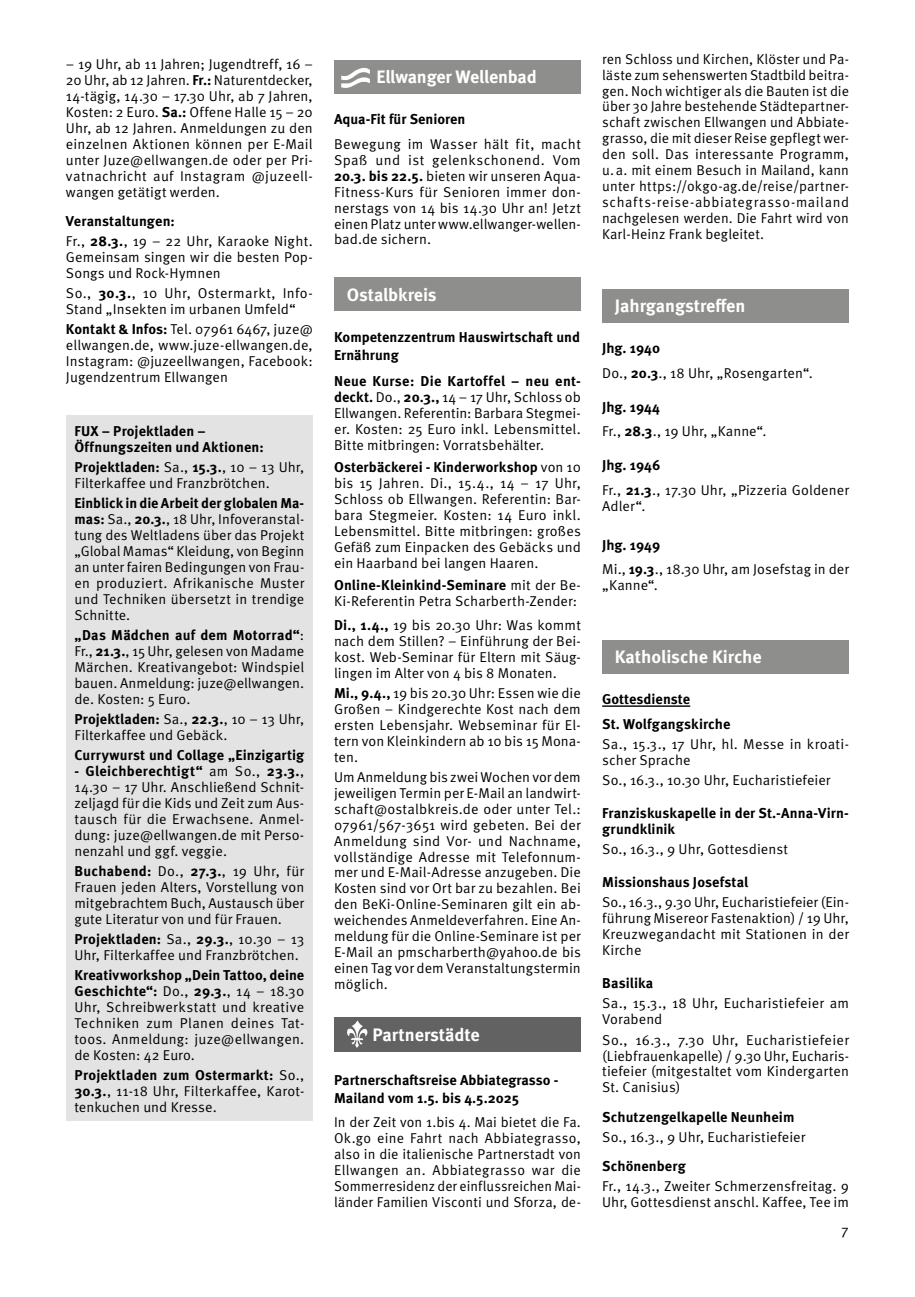
<style>
.page{position:relative;width:915px;height:1297px;background:#fff}
.page>*{position:absolute;margin:0;border:0;box-sizing:border-box;transform-origin:0 0}
.t1{font:700 18px "Meta OT";letter-spacing:-.005em;color:#fff}
.t2{font:14.25px/15.9px "Meta OT Norm";letter-spacing:.005em;color:#000;text-align:justify}
.t3{font:700 14.25px/15.9px "Meta OT";letter-spacing:.005em;color:#000}
.s1{font-family:"Meta OT";font-weight:700}
.s2{font-family:"Meta OT Norm";font-weight:400}
</style>
<div class="page">
<div style="left:66px;top:415px;width:247px;height:705px;background:#e3e3e3"></div>
<div style="left:334px;top:60px;width:246px;height:33px;background:#8e8e8d"></div>
<img style="left:341px;top:67px;width:29px;height:21px">
<div style="left:334px;top:277px;width:246px;height:34px;background:#8e8e8d"></div>
<div style="left:334px;top:1017px;width:246px;height:34px;background:#626262"></div>
<svg style="left:352px;top:1021px;width:5px;height:5px"></svg>
<hr style="left:602px;top:705px;width:88px;height:2px;background:#000">
<div style="left:602px;top:288px;width:246px;height:34px;background:#8e8e8d"></div>
<div style="left:602px;top:640px;width:246px;height:34px;background:#8e8e8d"></div>
<p class="t2" style="left:66px;top:57px;width:248px">– 19 Uhr, ab 11 Jahren; Jugendtreff, 16 – 20 Uhr, ab 12 Jahren. <span class="s1">Fr.:</span> Naturentdecker, 14-tägig, 14.30 – 17.30 Uhr, ab 7 Jahren, Kosten: 2 Euro. <span class="s1">Sa.:</span> Offene Halle 15 – 20<br>Uhr, ab 12 Jahren. Anmeldungen zu den einzelnen Aktionen können per E-Mail unter Juze@ellwangen.de oder per Pri&shy;vatnachricht auf Instagram @juzeell&shy;wangen getätigt werden.</p>
<p class="t3" style="left:66px;top:213px;width:110px">Veranstaltungen:</p>
<p class="t2" style="left:66px;top:233px;width:248px">Fr., <span class="s1">28.3.</span>, 19 – 22 Uhr, Karaoke Night.<br>Gemeinsam singen wir die besten Pop-Songs und Rock-Hymnen</p>
<p class="t2" style="left:66px;top:285px;width:248px">So., <span class="s1">30.3.</span>, 10 Uhr, Ostermarkt, Info-<br>Stand „Insekten im urbanen Umfeld“</p>
<p class="t2" style="left:66px;top:321px;width:248px"><span class="s1">Kontakt &amp; Infos:</span> Tel. 07961 6467, juze@ ellwangen.de, www.juze-ellwangen.de, Instagram: @juzeellwangen, Facebook:<br>Jugendzentrum Ellwangen</p>
<p class="t3" style="left:74px;top:423px;width:191px">FUX – Projektladen –<br>Öffnungszeiten und Aktionen:</p>
<p class="t3" style="left:74px;top:459px;width:231px">Projektladen: <span class="s2">Sa.,</span> 15.3.<span class="s2">, 10 – 13 Uhr,</span></p>
<p class="t2" style="left:74px;top:475px;width:197px">Filterkaffee und Franzbrötchen.</p>
<p class="t3" style="left:74px;top:496px;width:231px">Einblick in die Arbeit der globalen Ma-</p>
<p class="t2" style="left:74px;top:512px;width:231px"><span class="s1">mas:</span> Sa., <span class="s1">20.3.</span>, 18 Uhr, Infoveranstal&shy;tung des Weltladens über das Projekt „Global Mamas“ Kleidung, von Beginn an unter fairen Bedingungen von Frau&shy;en produziert. Afrikanische Muster und Techniken übersetzt in trendige Schnitte.</p>
<p class="t3" style="left:74px;top:627px;width:231px">„Das Mädchen auf dem Motorrad“<span class="s2">:</span></p>
<p class="t2" style="left:74px;top:643px;width:231px">Fr., <span class="s1">21.3.</span>, 15 Uhr, gelesen von Madame Märchen. Kreativangebot: Windspiel bauen. Anmeldung: juze@ellwangen. de. Kosten: 5 Euro.</p>
<p class="t3" style="left:74px;top:711px;width:231px">Projektladen: <span class="s2">Sa.,</span> 22.3.<span class="s2">, 10 – 13 Uhr,</span></p>
<p class="t2" style="left:74px;top:727px;width:155px">Filterkaffee und Gebäck.</p>
<p class="t3" style="left:74px;top:748px;width:231px">Currywurst und Collage „Einzigartig</p>
<p class="t3" style="left:74px;top:763px;width:231px">- Gleichberechtigt“ <span class="s2">am So.,</span> 23.3.<span class="s2">,</span></p>
<p class="t2" style="left:74px;top:779px;width:231px">14.30 – 17 Uhr. Anschließend Schnit&shy;zeljagd für die Kids und Zeit zum Aus&shy;tausch für die Erwachsene. Anmel&shy;dung: juze@ellwangen.de mit Perso&shy;nenzahl und ggf. veggie.</p>
<p class="t3" style="left:74px;top:863px;width:231px">Buchabend: <span class="s2">Do.,</span> 27.3.<span class="s2">, 19 Uhr, für</span></p>
<p class="t2" style="left:74px;top:879px;width:231px">Frauen jeden Alters, Vorstellung von mitgebrachtem Buch, Austausch über gute Literatur von und für Frauen.</p>
<p class="t3" style="left:74px;top:931px;width:231px">Projektladen: <span class="s2">Sa.,</span> 29.3.<span class="s2">, 10.30 – 13</span></p>
<p class="t2" style="left:74px;top:947px;width:226px">Uhr, Filterkaffee und Franzbrötchen.</p>
<p class="t3" style="left:74px;top:968px;width:231px">Kreativworkshop „Dein Tattoo, deine<br>Geschichte“: <span class="s2">Do.,</span> 29.3.<span class="s2">, 14 – 18.30</span></p>
<p class="t2" style="left:74px;top:999px;width:231px">Uhr, Schreibwerkstatt und kreative Techniken zum Planen deines Tat&shy;toos. Anmeldung: juze@ellwangen. de Kosten: 42 Euro.</p>
<p class="t3" style="left:74px;top:1067px;width:231px">Projektladen zum Ostermarkt: <span class="s2">So.,</span></p>
<p class="t2" style="left:74px;top:1083px;width:231px"><span class="s1">30.3.</span>, 11-18 Uhr, Filterkaffee, Karot&shy;tenkuchen und Kresse.</p>
<p class="t1" style="left:376px;top:66px;width:162px">Ellwanger Wellenbad</p>
<p class="t3" style="left:334px;top:112px;width:133px">Aqua-Fit für Senioren</p>
<p class="t2" style="left:334px;top:136px;width:248px">Bewegung im Wasser hält fit, macht Spaß und ist gelenkschonend. Vom <span class="s1">20.3. bis 22.5.</span> bieten wir unseren Aqua-Fitness-Kurs für Senioren immer don&shy;nerstags von 14 bis 14.30 Uhr an! Jetzt einen Platz unter www.ellwanger-wellen&shy;bad.de sichern.</p>
<p class="t1" style="left:347px;top:283px;width:91px">Ostalbkreis</p>
<p class="t3" style="left:334px;top:328px;width:247px;line-height:18px">Kompetenzzentrum Hauswirtschaft und<br>Ernährung</p>
<p class="t3" style="left:334px;top:373px;width:248px">Neue Kurse: Die Kartoffel – neu ent-</p>
<p class="t2" style="left:334px;top:389px;width:248px"><span class="s1">deckt.</span> Do., <span class="s1">20.3.,</span> 14 – 17 Uhr, Schloss ob Ellwangen. Referentin: Barbara Stegmei&shy;er. Kosten: 25 Euro inkl. Lebensmittel.<br>Bitte mitbringen: Vorratsbehälter.</p>
<p class="t3" style="left:334px;top:460px;width:248px">Osterbäckerei - Kinderworkshop <span class="s2">von 10</span></p>
<p class="t2" style="left:334px;top:476px;width:248px">bis 15 Jahren. Di., 15.4., 14 – 17 Uhr, Schloss ob Ellwangen. Referentin: Bar&shy;bara Stegmeier. Kosten: 14 Euro inkl.<br>Lebensmittel. Bitte mitbringen: großes Gefäß zum Einpacken des Gebäcks und ein Haarband bei langen Haaren.</p>
<p class="t3" style="left:334px;top:578px;width:248px">Online-Kleinkind-Seminare <span class="s2">mit der Be-</span></p>
<p class="t2" style="left:334px;top:590px;width:248px;line-height:23.4px">Ki-Referentin Petra Scharberth-Zender:<br><span class="s1">Di., 1.4.,</span> 19 bis 20.30 Uhr: Was kommt</p>
<p class="t2" style="left:334px;top:633px;width:248px">nach dem Stillen? – Einführung der Bei&shy;kost. Web-Seminar für Eltern mit Säug&shy;lingen im Alter von 4 bis 8 Monaten.</p>
<p class="t2" style="left:334px;top:685px;width:248px"><span class="s1">Mi., 9.4.,</span> 19 bis 20.30 Uhr: Essen wie die Großen – Kindgerechte Kost nach dem ersten Lebensjahr. Webseminar für El&shy;tern von Kleinkindern ab 10 bis 15 Mona&shy;ten.</p>
<p class="t2" style="left:334px;top:769px;width:248px">Um Anmeldung bis zwei Wochen vor dem jeweiligen Termin per E-Mail an landwirt&shy;schaft@ostalbkreis.de oder unter Tel.:<br>07961/567-3651 wird gebeten. Bei der Anmeldung sind Vor- und Nachname, vollständige Adresse mit Telefonnum&shy;mer und E-Mail-Adresse anzugeben. Die Kosten sind vor Ort bar zu bezahlen. Bei den BeKi-Online-Seminaren gilt ein ab&shy;weichendes Anmeldeverfahren. Eine An&shy;meldung für die Online-Seminare ist per E-Mail an pmscharberth@yahoo.de bis einen Tag vor dem Veranstaltungstermin möglich.</p>
<p class="t1" style="left:372px;top:1023px;width:109px">Partnerstädte</p>
<p class="t3" style="left:334px;top:1071px;width:226px;line-height:18px">Partnerschaftsreise Abbiategrasso -<br>Mailand vom 1.5. bis 4.5.2025</p>
<p class="t2" style="left:334px;top:1114px;width:248px">In der Zeit von 1.bis 4. Mai bietet die Fa.<br>Ok.go eine Fahrt nach Abbiategrasso, also in die italienische Partnerstadt von Ellwangen an. Abbiategrasso war die Sommerresidenz der einflussreichen Mai&shy;länder Familien Visconti und Sforza, de-</p>
<p class="t2" style="left:602px;top:51px;width:248px">ren Schloss und Kirchen, Klöster und Pa&shy;läste zum sehenswerten Stadtbild beitra&shy;gen. Noch wichtiger als die Bauten ist die über 30 Jahre bestehende Städtepartner&shy;schaft zwischen Ellwangen und Abbiate&shy;grasso, die mit dieser Reise gepflegt wer&shy;den soll. Das interessante Programm, u.a. mit einem Besuch in Mailand, kann unter https://okgo-ag.de/reise/partner&shy;schafts-reise-abbiategrasso-mailand nachgelesen werden. Die Fahrt wird von Karl-Heinz Frank begleitet.</p>
<p class="t1" style="left:614px;top:295px;width:132px">Jahrgangstreffen</p>
<p class="t3" style="left:602px;top:341px;width:59px">Jhg. 1940</p>
<p class="t2" style="left:602px;top:365px;width:212px">Do., <span class="s1">20.3</span>., 18 Uhr, „Rosengarten“.</p>
<p class="t3" style="left:602px;top:399px;width:59px">Jhg. 1944</p>
<p class="t2" style="left:602px;top:423px;width:166px">Fr., <span class="s1">28.3</span>., 19 Uhr, „Kanne“.</p>
<p class="t3" style="left:602px;top:457px;width:60px">Jhg. 1946</p>
<p class="t2" style="left:602px;top:482px;width:248px">Fr., <span class="s1">21.3</span>., 17.30 Uhr, „Pizzeria Goldener<br>Adler“.</p>
<p class="t3" style="left:602px;top:537px;width:59px">Jhg. 1949</p>
<p class="t2" style="left:602px;top:561px;width:248px">Mi., <span class="s1">19.3</span>., 18.30 Uhr, am Josefstag in der „Kanne“.</p>
<p class="t1" style="left:614px;top:646px;width:148px">Katholische Kirche</p>
<p class="t3" style="left:602px;top:687px;width:130px;line-height:24.5px">Gottesdienste<br>St. Wolfgangskirche</p>
<p class="t2" style="left:602px;top:736px;width:248px">Sa., 15.3., 17 Uhr, hl. Messe in kroati&shy;scher Sprache</p>
<p class="t2" style="left:602px;top:772px;width:230px">So., 16.3., 10.30 Uhr, Eucharistiefeier</p>
<p class="t3" style="left:602px;top:805px;width:248px">Franziskuskapelle in der St.-Anna-Virn&shy;grundklinik</p>
<p class="t2" style="left:602px;top:842px;width:187px">So., 16.3., 9 Uhr, Gottesdienst</p>
<p class="t3" style="left:602px;top:874px;width:148px">Missionshaus Josefstal</p>
<p class="t2" style="left:602px;top:895px;width:248px">So., 16.3., 9.30 Uhr, Eucharistiefeier (Ein&shy;führung Misereor Fastenaktion) / 19 Uhr, Kreuzwegandacht mit Stationen in der Kirche</p>
<p class="t3" style="left:602px;top:975px;width:53px">Basilika</p>
<p class="t2" style="left:602px;top:996px;width:248px">Sa., 15.3., 18 Uhr, Eucharistiefeier am<br>Vorabend</p>
<p class="t2" style="left:602px;top:1032px;width:248px">So., 16.3., 7.30 Uhr, Eucharistiefeier (Liebfrauenkapelle) / 9.30 Uhr, Eucharis&shy;tiefeier (mitgestaltet vom Kindergarten St. Canisius)</p>
<p class="t3" style="left:602px;top:1109px;width:194px">Schutzengelkapelle Neunheim</p>
<p class="t2" style="left:602px;top:1130px;width:204px">So., 16.3., 9 Uhr, Eucharistiefeier</p>
<p class="t3" style="left:602px;top:1158px;width:85px">Schönenberg</p>
<p class="t2" style="left:602px;top:1178px;width:248px">Fr., 14.3., Zweiter Schmerzensfreitag. 9<br>Uhr, Gottesdienst anschl. Kaffee, Tee im</p>
<p class="t2" style="left:840px;top:1225px;width:10px">7</p>
</div>
